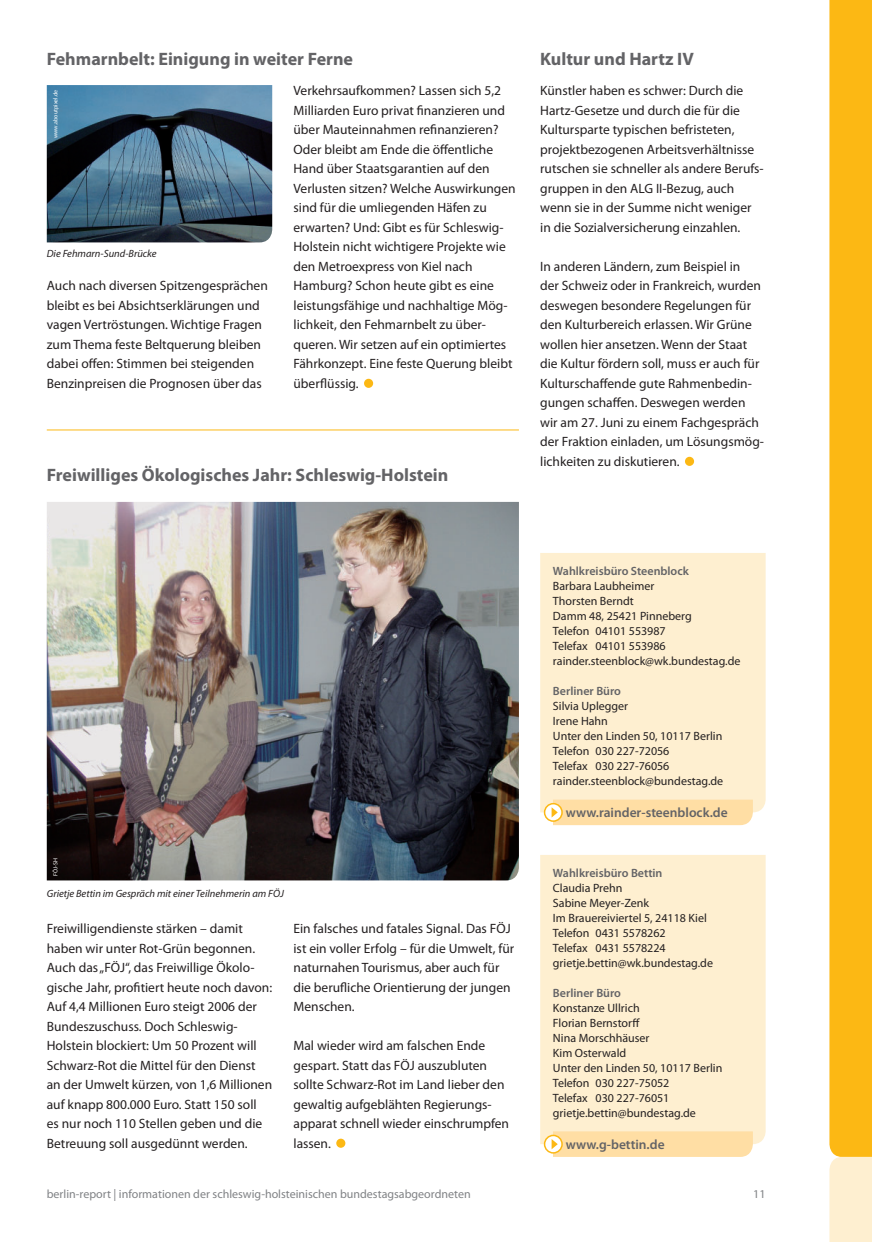
<style>
.page{position:relative;width:872px;height:1242px;background:#fff}
.page>*{position:absolute;margin:0;border:0;box-sizing:border-box;transform-origin:0 0}
.t1{font:700 18px "Myriad Pro";color:#636366}
.t2{font:13.5px/19.5px "Myriad Pro";color:#231f20}
.t3{font:600 13.5px "Myriad Pro";color:#636366}
.t4{font:12px/15px "Myriad Pro";color:#231f20}
.t5{font:12px "Myriad Pro";color:#808285}
.t6{font:600 12px "Myriad Pro";color:#636366}
.t7{font:italic 10.5px "Myriad Pro";color:#231f20}
.t8{font:6px "Myriad Pro";color:#fff}
</style>
<div class="page">
<div style="left:829px;top:0;width:43px;height:1157px;background:#fcb814"></div>
<div style="left:829px;top:1157px;width:43px;height:84px;background:#feefd0"></div>
<div style="left:540px;top:855px;width:225px;height:289px;background:#feefd0"></div>
<div style="left:544px;top:1135px;width:18px;height:18px;background:#fff;border-radius:50%"></div>
<div style="left:544px;top:1134px;width:19px;height:19px;border:2px solid #fcb814;border-radius:50%"></div>
<svg style="left:551px;top:1131px;width:202px;height:26px;background:#fedea5"></svg>
<div style="left:540px;top:553px;width:225px;height:259px;background:#feefd0"></div>
<div style="left:544px;top:803px;width:18px;height:18px;background:#fff;border-radius:50%"></div>
<div style="left:544px;top:803px;width:19px;height:19px;border:2px solid #fcb814;border-radius:50%"></div>
<svg style="left:551px;top:799px;width:202px;height:26px;background:#fedea5"></svg>
<div style="left:685px;top:457px;width:9px;height:9px;background:#fcb814;border-radius:50%"></div>
<div style="left:336px;top:1138px;width:9px;height:9px;background:#fcb814;border-radius:50%"></div>
<img style="left:47px;top:502px;width:472px;height:378px">
<div style="left:364px;top:379px;width:9px;height:9px;background:#fcb814;border-radius:50%"></div>
<img style="left:47px;top:85px;width:225px;height:157px">
<hr style="left:47px;top:429px;width:472px;height:1px;background:#fcb814">
<h1 class="t1" style="left:47px;top:52px;width:308px">Fehmarnbelt: Einigung in weiter Ferne</h1>
<p class="t8" style="left:53px;top:138px;width:50px;rotate:-90deg">www.aboutpixel.de</p>
<p class="t7" style="left:47px;top:250px;width:111px">Die Fehmarn-Sund-Brücke</p>
<p class="t2" style="left:47px;top:277px;width:223px">Auch nach diversen Spitzengesprächen bleibt es bei Absichtserklärungen und vagen Vertröstungen. Wichtige Fragen zum Thema feste Beltquerung bleiben dabei offen: Stimmen bei steigenden Benzinpreisen die Prognosen über das</p>
<p class="t2" style="left:293px;top:82px;width:224px">Verkehrsaufkommen? Lassen sich 5,2<br>Milliarden Euro privat finanzieren und über Mauteinnahmen refinanzieren?<br>Oder bleibt am Ende die öffentliche Hand über Staatsgarantien auf den Verlusten sitzen? Welche Auswirkungen sind für die umliegenden Häfen zu erwarten? Und: Gibt es für Schleswig-Holstein nicht wichtigere Projekte wie den Metroexpress von Kiel nach Hamburg? Schon heute gibt es eine leistungs fähige und nachhaltige Mög&shy;lichkeit, den Fehmarnbelt zu über&shy;queren. Wir setzen auf ein optimiertes Fährkonzept. Eine feste Querung bleibt überflüssig.</p>
<h1 class="t1" style="left:47px;top:468px;width:403px">Freiwilliges Ökologisches Jahr: Schleswig-Holstein</h1>
<h1 class="t1" style="left:540px;top:52px;width:155px">Kultur und Hartz IV</h1>
<p class="t2" style="left:540px;top:82px;width:225px">Künstler haben es schwer: Durch die Hartz-Gesetze und durch die für die Kultur sparte typischen befristeten, projekt bezogenen Arbeitsverhältnisse rutschen sie schneller als andere Berufs&shy;gruppen in den ALG II-Bezug, auch wenn sie in der Summe nicht weniger in die Sozialversicherung einzahlen.</p>
<p class="t2" style="left:540px;top:258px;width:225px">In anderen Ländern, zum Beispiel in<br>der Schweiz oder in Frankreich, wurden deswegen besondere Regelungen für den Kultur bereich erlassen. Wir Grüne wollen hier ansetzen. Wenn der Staat die Kultur fördern soll, muss er auch für Kultur schaffende gute Rahmen bedin&shy;gungen schaffen. Deswegen werden wir am 27. Juni zu einem Fachgespräch der Fraktion einladen, um Lösungs mög&shy;lich keiten zu diskutieren.</p>
<p class="t8" style="left:53px;top:876px;width:19px;rotate:-90deg">FÖJ-SH</p>
<p class="t7" style="left:47px;top:889px;width:239px">Grietje Bettin im Gespräch mit einer Teilnehmerin am FÖJ</p>
<p class="t2" style="left:47px;top:920px;width:227px">Freiwilligendienste stärken – damit haben wir unter Rot-Grün begonnen.<br>Auch das „FÖJ“, das Freiwillige Ökolo&shy;gische Jahr, profitiert heute noch davon:<br>Auf 4,4 Millionen Euro steigt 2006 der Bundeszuschuss. Doch Schleswig-Holstein blockiert: Um 50 Prozent will Schwarz-Rot die Mittel für den Dienst an der Umwelt kürzen, von 1,6 Millionen auf knapp 800.000 Euro. Statt 150 soll es nur noch 110 Stellen geben und die Betreuung soll ausgedünnt werden.</p>
<p class="t2" style="left:293px;top:920px;width:222px">Ein falsches und fatales Signal. Das FÖJ ist ein voller Erfolg – für die Umwelt, für naturnahen Tourismus, aber auch für die berufliche Orientierung der jungen Menschen.</p>
<p class="t2" style="left:293px;top:1037px;width:217px">Mal wieder wird am falschen Ende gespart. Statt das FÖJ auszubluten sollte Schwarz-Rot im Land lieber den gewaltig aufgeblähten Regierungs&shy;apparat schnell wieder einschrumpfen lassen.</p>
<p class="t6" style="left:553px;top:566px;width:137px">Wahlkreisbüro Steenblock</p>
<p class="t4" style="left:553px;top:579px;width:189px">Barbara Laubheimer<br>Thorsten Berndt<br>Damm 48, 25421 Pinneberg<br>Telefon 04101 553987<br>Telefax 04101 553986 rainder.steenblock@wk.bundestag.de</p>
<p class="t6" style="left:553px;top:686px;width:70px">Berliner Büro</p>
<p class="t4" style="left:553px;top:699px;width:172px">Silvia Uplegger<br>Irene Hahn<br>Unter den Linden 50, 10117 Berlin<br>Telefon 030 227-72056<br>Telefax 030 227-76056 rainder.steenblock@bundestag.de</p>
<p class="t3" style="left:566px;top:808px;width:163px">www.rainder-steenblock.de</p>
<p class="t6" style="left:553px;top:868px;width:111px">Wahlkreisbüro Bettin</p>
<p class="t4" style="left:553px;top:881px;width:162px">Claudia Prehn<br>Sabine Meyer-Zenk<br>Im Brauereiviertel 5, 24118 Kiel<br>Telefon 0431 5578262<br>Telefax 0431 5578224 grietje.bettin@wk.bundestag.de</p>
<p class="t6" style="left:553px;top:988px;width:70px">Berliner Büro</p>
<p class="t4" style="left:553px;top:1001px;width:171px">Konstanze Ullrich<br>Florian Bernstorff<br>Nina Morschhäuser<br>Kim Osterwald<br>Unter den Linden 50, 10117 Berlin<br>Telefon 030 227-75052<br>Telefax 030 227-76051 grietje.bettin@bundestag.de</p>
<p class="t3" style="left:566px;top:1139px;width:100px">www.g-bettin.de</p>
<p class="t5" style="left:47px;top:1189px;width:425px">berlin-report | informationen der schleswig-holsteinischen bundestagsabgeordneten</p>
<p class="t5" style="left:753px;top:1189px;width:14px">11</p>
</div>
